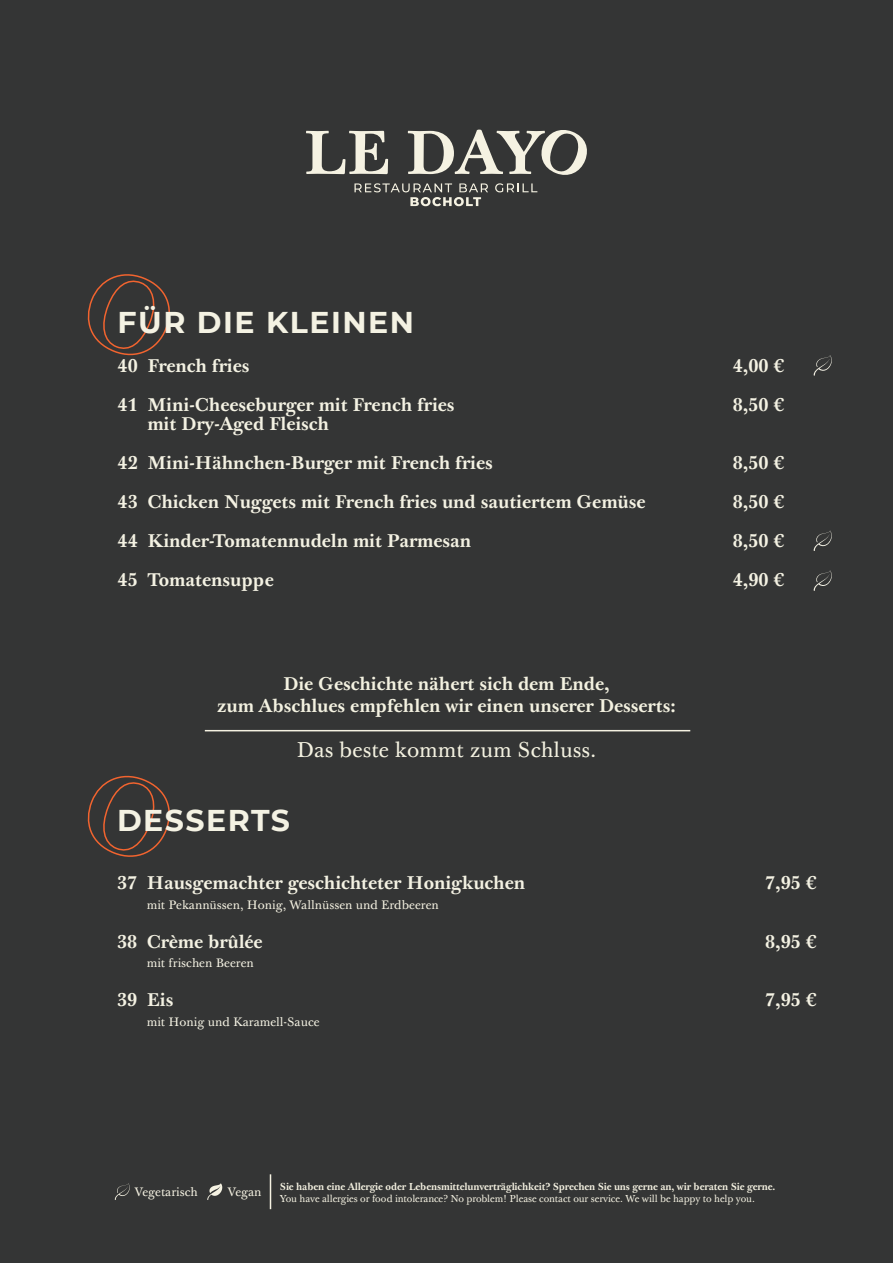
<style>
.page{position:relative;width:893px;height:1263px;background:#343535}
.page>*{position:absolute;margin:0;border:0;box-sizing:border-box;transform-origin:0 0}
.t1{font:700 30px "Montserrat";letter-spacing:.05em;color:#f4f2e3}
.t2{font:21px "Baskerville 10 Pro";color:#f4f2e1}
.t3{font:700 18px/39px "Baskerville 10 Pro";color:#f4f2e3}
.t4{font:700 18px "Baskerville 10 Pro";color:#f4f2e1}
.Unterschrift_menu_it{font:12px "Baskerville 10 Pro";color:#f5f2e2}
.t5{font:12px "Baskerville 10 Pro";color:#f4f2e3}
.t6{font:700 9.9px "Baskerville 10 Pro";letter-spacing:-.01em;color:#f5f2e2}
.t7{font:9.9px "Baskerville 10 Pro";letter-spacing:-.01em;color:#f5f2e2}
</style>
<div class="page">
<svg style="left:115px;top:1183px;width:15px;height:17px"></svg>
<svg style="left:207px;top:1183px;width:15px;height:17px"></svg>
<svg style="left:306px;top:129px;width:281px;height:77px"></svg>
<hr style="left:270px;top:1174px;width:1px;height:35px;background:#f5f2e2">
<svg style="left:87px;top:274px;width:83px;height:82px"></svg>
<svg style="left:87px;top:775px;width:83px;height:82px"></svg>
<svg style="left:814px;top:355px;width:18px;height:21px"></svg>
<svg style="left:814px;top:530px;width:18px;height:21px"></svg>
<svg style="left:814px;top:570px;width:18px;height:21px"></svg>
<hr style="left:205px;top:730px;width:485px;height:1px;background:#f5f2e2">
<p class="t1" style="left:118px;top:300px;width:298px">FÜR DIE KLEINEN</p>
<p class="t3" style="left:118px;top:347px;width:133px">40 French fries</p>
<p class="t3" style="left:733px;top:347px;width:53px">4,00 €</p>
<p class="t3" style="left:118px;top:386px;width:339px">41 Mini-Cheeseburger mit French fries</p>
<p class="t3" style="left:733px;top:386px;width:53px">8,50 €</p>
<p class="t3" style="left:118px;top:406px;width:377px;text-indent:30px">mit Dry-Aged Fleisch<br>42 Mini-Hähnchen-Burger mit French fries</p>
<p class="t3" style="left:733px;top:445px;width:53px">8,50 €</p>
<p class="t3" style="left:118px;top:484px;width:529px">43 Chicken Nuggets mit French fries und sautiertem Gemüse</p>
<p class="t3" style="left:733px;top:484px;width:53px">8,50 €</p>
<p class="t3" style="left:118px;top:523px;width:355px">44 Kinder-Tomatennudeln mit Parmesan</p>
<p class="t3" style="left:733px;top:523px;width:53px">8,50 €</p>
<p class="t3" style="left:118px;top:562px;width:158px">45 Tomatensuppe</p>
<p class="t3" style="left:733px;top:562px;width:53px">4,90 €</p>
<p class="t4" style="left:283px;top:673px;width:328px">Die Geschichte nähert sich dem Ende,</p>
<p class="t4" style="left:217px;top:694px;width:460px">zum Abschlues empfehlen wir einen unserer Desserts:</p>
<p class="t2" style="left:296px;top:736px;width:302px">Das beste kommt zum Schluss.</p>
<p class="t1" style="left:117px;top:798px;width:175px">DESSERTS</p>
<p class="t3" style="left:117px;top:864px;width:410px">37 Hausgemachter geschichteter Honigkuchen</p>
<p class="t3" style="left:765px;top:864px;width:53px">7,95 €</p>
<p class="Unterschrift_menu_it" style="left:147px;top:897px;width:294px">mit Pekannüssen, Honig, Wallnüssen und Erdbeeren</p>
<p class="t3" style="left:117px;top:923px;width:147px">38 Crème brûlée</p>
<p class="t3" style="left:765px;top:923px;width:53px">8,95 €</p>
<p class="t5" style="left:147px;top:956px;width:109px">mit frischen Beeren</p>
<p class="t3" style="left:117px;top:981px;width:58px">39 Eis</p>
<p class="t3" style="left:765px;top:981px;width:53px">7,95 €</p>
<p class="t5" style="left:147px;top:1014px;width:174px">mit Honig und Karamell-Sauce</p>
<p class="Unterschrift_menu_it" style="left:135px;top:1184px;width:65px">Vegetarisch</p>
<p class="Unterschrift_menu_it" style="left:228px;top:1184px;width:35px">Vegan</p>
<p class="t6" style="left:280px;top:1180px;width:497px">Sie haben eine Allergie oder Lebensmittelunverträglichkeit? Sprechen Sie uns gerne an, wir beraten Sie gerne.</p>
<p class="t7" style="left:280px;top:1192px;width:477px">You have allergies or food intolerance? No problem! Please contact our service. We will be happy to help you.</p>
</div>
